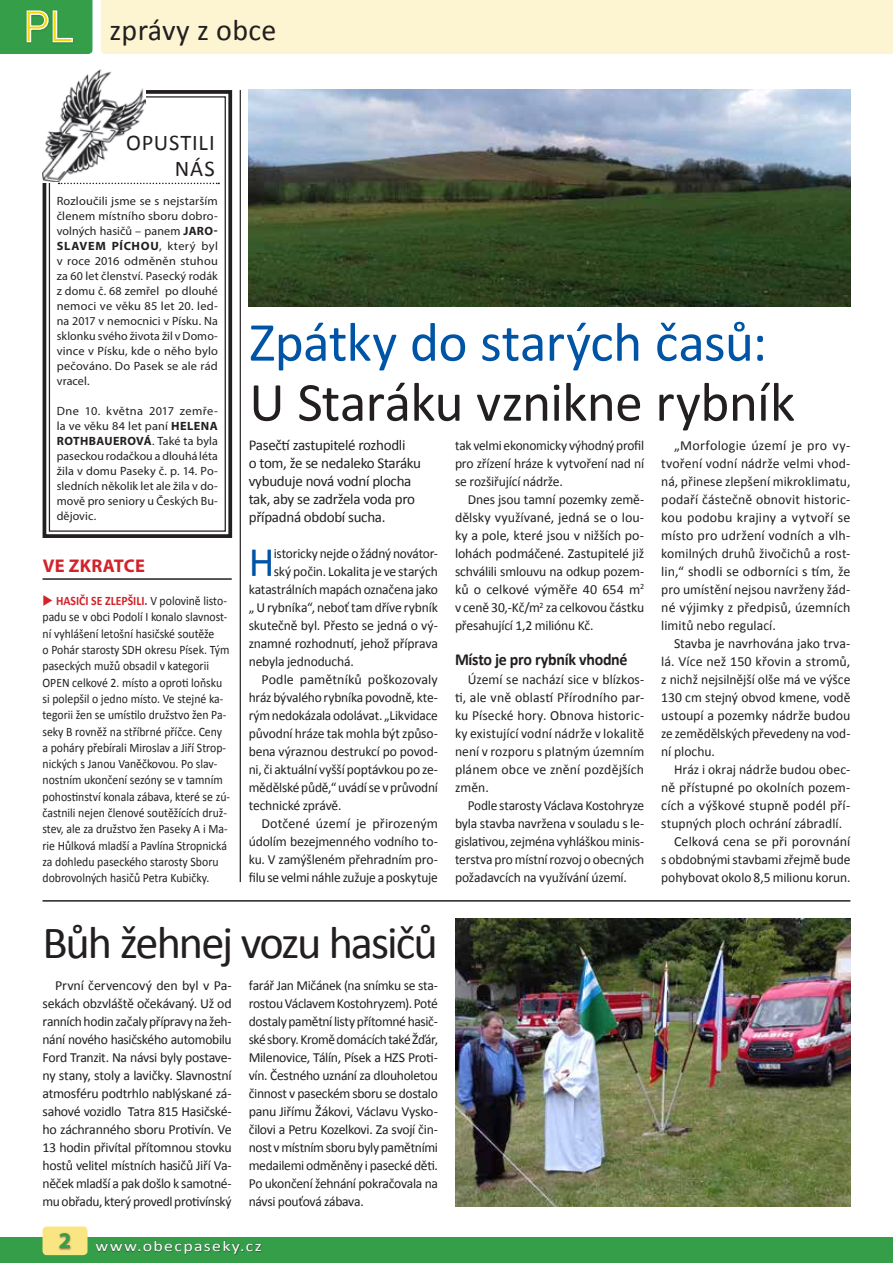
<style>
.page{position:relative;width:893px;height:1263px;background:#fff}
.page>*{position:absolute;margin:0;border:0;box-sizing:border-box;transform-origin:0 0}
.t1{font:55.5px "Calibri";letter-spacing:-.015em;color:#231f20}
.t2{font:55.5px "Calibri";letter-spacing:-.01em;color:#0054a6}
.t3{font:46.35px "Calibri";letter-spacing:-.045em;color:#231f20}
.t4{font:42.3px "Calibri";color:#0054a6}
.t5{font:300 41.25px "DINCE";color:#f6d809}
.t6{font:30px "Calibri";letter-spacing:.01em;color:#231f20}
.t7{font:22.5px/25.5px "Calibri";letter-spacing:.035em;color:#231f20;text-align:right}
.t8{font:700 18.45px "Myriad Pro";letter-spacing:.02em;color:#d2232a}
.t9{font:700 16.8px "Calibri";letter-spacing:-.02em;color:#231f20;scale:.95 1}
.t10{font:15px/18px "Calibri";letter-spacing:-.02em;color:#231f20}
.t11{font:15px "Calibri";letter-spacing:.07em;color:#fff;scale:1.2 1}
.t12{font:13.8px/18px "Calibri";letter-spacing:-.01em;color:#231f20;text-align:justify}
.t13{font:13.8px "Calibri";letter-spacing:.01em;color:#231f20}
.t14{font:13.8px "Calibri";letter-spacing:.015em;color:#231f20}
.t15{font:12.9px/16.4px "Calibri";color:#231f20;scale:.91 1}
.t16{font:12px/15px "Myriad Pro";letter-spacing:.01em;color:#231f20;text-align:justify}
.s1{font-weight:700}
.s2{color:#d2232a}
.s3{font-weight:700;color:#d2232a}
</style>
<div class="page">
<div style="left:101px;top:0;width:792px;height:54px;background:#fdf4d2"></div>
<svg style="left:0;top:0;width:92px;height:54px;background:#49a75c"></svg>
<div style="left:0;top:1237px;width:893px;height:26px;background:#349e49"></div>
<div style="left:43px;top:1226px;width:45px;height:29px;background:#f9e582;border-radius:4px"></div>
<div style="left:58px;top:1232px;width:14px;height:18px;background:#231f20;opacity:.6"></div>
<div style="left:96px;top:1240px;width:166px;height:15px;background:#231f20;opacity:.7"></div>
<hr style="left:240px;top:90px;width:1px;height:792px;background:#231f20">
<hr style="left:43px;top:578px;width:189px;height:2px;background:#231f20">
<svg style="left:42px;top:90px;width:191px;height:448px"></svg>
<div style="left:49px;top:96px;width:177px;height:436px;border:1px solid #231f20"></div>
<div style="left:39px;top:70px;width:106px;height:113px;background:#fff"></div>
<img style="left:43px;top:70px;width:102px;height:112px">
<svg style="left:59px;top:134px;width:160px;height:50px"></svg>
<hr style="left:43px;top:900px;width:807px;height:2px;background:#231f20">
<img style="left:455px;top:918px;width:395px;height:288px">
<img style="left:249px;top:90px;width:601px;height:216px">
<h3 class="t5" style="left:23px;top:3px;width:51px">PL</h3>
<h3 class="t6" style="left:109px;top:11px;width:168px">zprávy z obce</h3>
<h3 class="t7" style="left:126px;top:130px;width:90px">OPUSTILI<br>NÁS</h3>
<p class="t16" style="left:57px;top:193px;width:163px">Rozloučili jsme se s nejstarším členem místního sboru dobro&shy;volných hasičů – panem <span class="s1">JARO-SLAVEM PÍCHOU</span>, který byl v roce 2016 odměněn stuhou za 60 let členství. Pasecký rodák z domu č. 68 zemřel po dlouhé nemoci ve věku 85 let 20. led&shy;na 2017 v nemocnici v Písku. Na sklonku svého života žil v Domo&shy;vince v Písku, kde o něho bylo pečováno. Do Pasek se ale rád vracel.</p>
<p class="t16" style="left:57px;top:403px;width:163px">Dne 10. května 2017 zemře&shy;la ve věku 84 let paní <span class="s1">HELENA ROTHBAUEROVÁ</span>. Také ta byla paseckou rodačkou a dlouhá léta žila v domu Paseky č. p. 14. Po&shy;sledních několik let ale žila v do&shy;mově pro seniory u Českých Bu&shy;dějovic.</p>
<h3 class="t8" style="left:43px;top:554px;width:104px">VE ZKRATCE</h3>
<p class="t15" style="left:43px;top:593px;width:208px"><span class="s2">◆</span> <span class="s3">HASIČI SE ZLEPŠILI.</span> V polovině listo&shy;padu se v obci Podolí I konalo slavnost&shy;ní vyhlášení letošní hasičské soutěže<br>o Pohár starosty SDH okresu Písek. Tým paseckých mužů obsadil v kategorii OPEN celkové 2. místo a oproti loňsku si polepšil o jedno místo. Ve stejné ka&shy;tegorii žen se umístilo družstvo žen Pa&shy;seky B rovněž na stříbrné příčce. Ceny a poháry přebírali Miroslav a Jiří Strop&shy;nických s Janou Vaněčkovou. Po slav&shy;nostním ukončení sezóny se v tamním pohostinství konala zábava, které se zú&shy;častnili nejen členové soutěžících druž&shy;stev, ale za družstvo žen Paseky A i Ma&shy;rie Hůlková mladší a Pavlína Stropnická za dohledu paseckého starosty Sboru dobrovolných hasičů Petra Kubičky.</p>
<h1 class="t2" style="left:249px;top:307px;width:519px">Zpátky do starých časů:</h1>
<h1 class="t1" style="left:249px;top:367px;width:547px">U Staráku vznikne rybník</h1>
<p class="t10" style="left:249px;top:436px;width:174px">Pasečtí zastupitelé rozhodli<br>o tom, že se nedaleko Staráku vybuduje nová vodní plocha tak, aby se zadržela voda pro případná období sucha.</p>
<h3 class="t4" style="left:249px;top:535px;width:27px">H</h3>
<p class="t12" style="left:274px;top:544px;width:166px">istoricky nejde o žádný novátor-</p>
<p class="t12" style="left:274px;top:562px;width:166px">ský počin. Lokalita je ve starých</p>
<p class="t12" style="left:249px;top:580px;width:191px">katastrálních mapách označena jako</p>
<p class="t12" style="left:249px;top:598px;width:191px">„ Urybníka“, neboť tam dříve rybník</p>
<p class="t12" style="left:249px;top:616px;width:191px">skutečně byl. Přesto se jedná o vý-</p>
<p class="t12" style="left:249px;top:634px;width:191px">znamné rozhodnutí, jehož příprava</p>
<p class="t12" style="left:249px;top:652px;width:107px">nebyla jednoduchá.</p>
<p class="t12" style="left:261px;top:670px;width:178px">Podle pamětníků poškozovaly</p>
<p class="t12" style="left:249px;top:688px;width:191px">hráz bývalého rybníka povodně, kte-</p>
<p class="t12" style="left:249px;top:706px;width:191px">rým nedokázala odolávat. „Likvidace</p>
<p class="t12" style="left:249px;top:724px;width:191px">původní hráze tak mohla být způso-</p>
<p class="t12" style="left:249px;top:742px;width:191px">bena výraznou destrukcí po povod-</p>
<p class="t12" style="left:249px;top:760px;width:191px">ni, či aktuální vyšší poptávkou po ze-</p>
<p class="t12" style="left:249px;top:778px;width:191px">mědělské půdě,“ uvádí se v průvodní</p>
<p class="t12" style="left:249px;top:796px;width:94px">technické zprávě.</p>
<p class="t12" style="left:261px;top:814px;width:178px">Dotčené území je přirozeným</p>
<p class="t12" style="left:249px;top:832px;width:191px">údolím bezejmenného vodního to-</p>
<p class="t12" style="left:249px;top:850px;width:191px">ku. V zamýšleném přehradním pro-</p>
<p class="t12" style="left:249px;top:868px;width:191px">filu se velmi náhle zužuje a poskytuje</p>
<p class="t12" style="left:455px;top:436px;width:191px">tak velmi ekonomicky výhodný profil pro zřízení hráze k vytvoření nad ní se rozšiřující nádrže.</p>
<p class="t12" style="left:455px;top:490px;width:191px;text-indent:13px">Dnes jsou tamní pozemky země&shy;dělsky využívané, jedná se o lou&shy;ky a pole, které jsou v nižších po&shy;lohách podmáčené. Zastupitelé již schválili smlouvu na odkup pozem&shy;ků o celkové výměře 40 654 m<sup>2 </sup>v ceně 30,-Kč/m<sup>2</sup> za celkovou částku přesahující 1,2 miliónu Kč.</p>
<p class="t9" style="left:455px;top:648px;width:183px">Místo je pro rybník vhodné</p>
<p class="t12" style="left:455px;top:670px;width:191px;text-indent:13px">Území se nachází sice v blízkos&shy;ti, ale vně oblastí Přírodního par&shy;ku Písecké hory. Obnova historic&shy;ky existující vodní nádrže v lokalitě není v rozporu s platným územním plánem obce ve znění pozdějších změn.</p>
<p class="t12" style="left:455px;top:796px;width:191px;text-indent:13px">Podle starosty Václava Kostohryze byla stavba navržena v souladu s le&shy;gislativou, zejména vyhláškou minis&shy;terstva pro místní rozvoj o obecných požadavcích na využívání území.</p>
<p class="t12" style="left:661px;top:436px;width:191px;text-indent:13px">„Morfologie území je pro vy&shy;tvoření vodní nádrže velmi vhod&shy;ná, přinese zlepšení mikroklimatu, podaří částečně obnovit historic&shy;kou podobu krajiny a vytvoří se místo pro udržení vodních a vlh&shy;komilných druhů živočichů a rost&shy;lin,“ shodli se odborníci s tím, že pro umístění nejsou navrženy žád&shy;né výjimky z předpisů, územních limitů nebo regulací.</p>
<p class="t12" style="left:661px;top:634px;width:191px;text-indent:13px">Stavba je navrhována jako trva&shy;lá. Více než 150 křovin a stromů, z nichž nejsilnější olše má ve výšce 130 cm stejný obvod kmene, vodě ustoupí a pozemky nádrže budou ze zemědělských převedeny na vod&shy;ní plochu.</p>
<p class="t13" style="left:674px;top:761px;width:178px">Hráz i okraj nádrže budou obec-</p>
<p class="t13" style="left:661px;top:779px;width:191px">ně přístupné po okolních pozem-</p>
<p class="t14" style="left:661px;top:797px;width:191px">cích a výškové stupně podél pří-</p>
<p class="t12" style="left:661px;top:814px;width:182px">stupných ploch ochrání zábradlí.</p>
<p class="t12" style="left:674px;top:832px;width:178px">Celková cena se při porovnání</p>
<p class="t12" style="left:661px;top:850px;width:191px">s obdobnými stavbami zřejmě bude</p>
<p class="t12" style="left:661px;top:868px;width:191px">pohybovat okolo 8,5 milionu korun.</p>
<h2 class="t3" style="left:43px;top:913px;width:397px">Bůh žehnej vozu hasičů</h2>
<p class="t12" style="left:43px;top:976px;width:191px;text-indent:13px">První červencový den byl v Pa&shy;sekách obzvláště očekávaný. Už od ranních hodin začaly přípravy na žeh&shy;nání nového hasičského automobilu Ford Tranzit. Na návsi byly postave&shy;ny stany, stoly a lavičky. Slavnostní atmosféru podtrhlo nablýskané zá&shy;sahové vozidlo Tatra 815 Hasičské&shy;ho záchranného sboru Protivín. Ve 13 hodin přivítal přítomnou stovku hostů velitel místních hasičů Jiří Va&shy;něček mladší a pak došlo k samotné&shy;mu obřadu, který provedl protivínský</p>
<p class="t12" style="left:249px;top:976px;width:191px">farář Jan Mičánek (na snímku se sta&shy;rostou Václavem Kostohryzem). Poté dostaly pamětní listy přítomné hasič&shy;ské sbory. Kromě domácích také Žďár, Milenovice, Tálín, Písek a HZS Proti&shy;vín. Čestného uznání za dlouholetou činnost v paseckém sboru se dostalo panu Jiřímu Žákovi, Václavu Vysko&shy;čilovi a Petru Kozelkovi. Za svojí čin&shy;nost vmístním sboru byly pamětními medailemi odměněny i pasecké děti.<br>Po ukončení žehnání pokračovala na návsi pouťová zábava.</p>
<p class="t11" style="left:59px;top:1236px;width:171px"><sup>2</sup> www.obecpaseky.cz</p>
</div>
